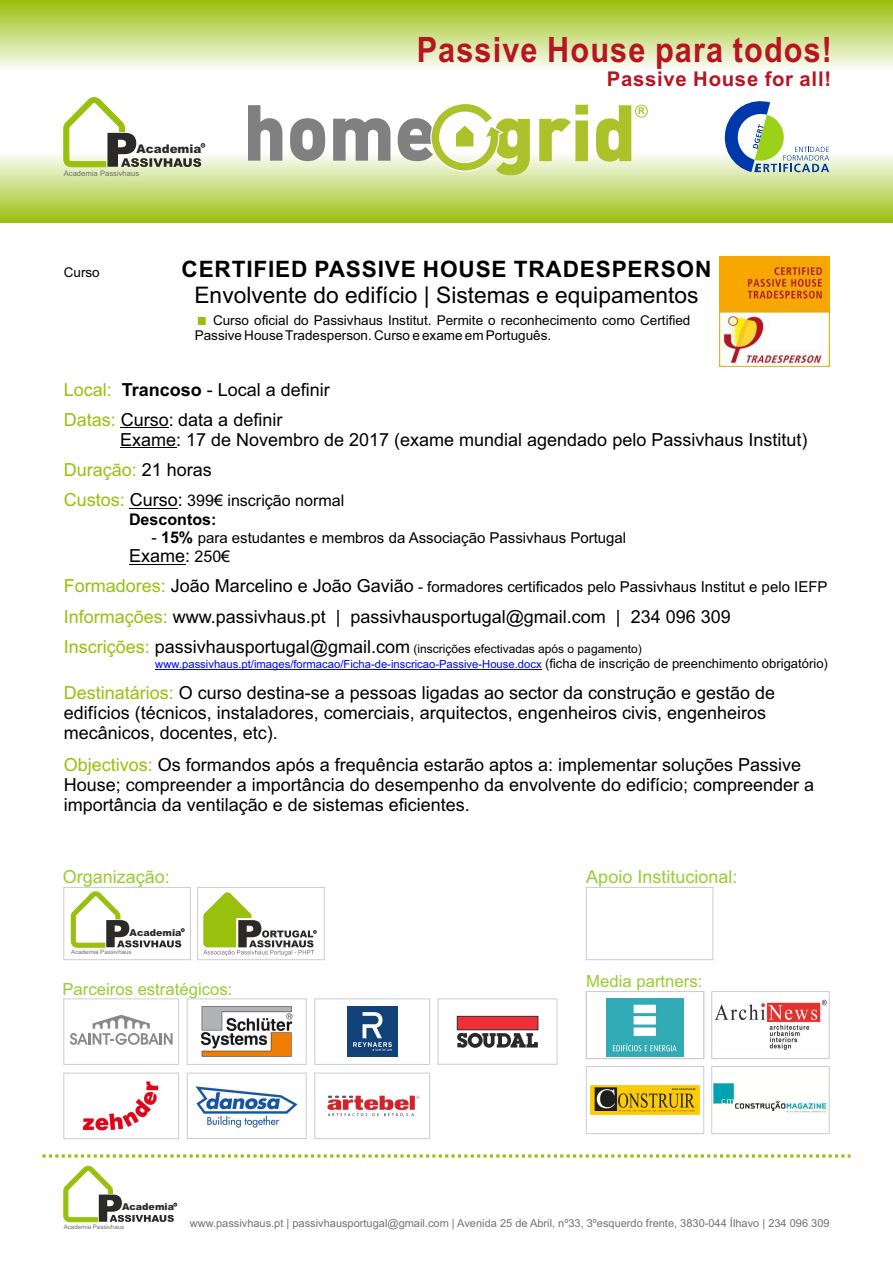
<style>
.page{position:relative;width:893px;height:1263px;background:#fff}
.page>*{position:absolute;margin:0;border:0;box-sizing:border-box;transform-origin:0 0}
.t1{font:700 34.95px "Arial";letter-spacing:.035em;color:#b61622;scale:.88 1}
.t2{font:22.8px "Arial";color:#000}
.t3{font:700 22.65px "Arial";letter-spacing:.035em;color:#000}
.t4{font:700 20.4px "Arial";letter-spacing:.035em;color:#b61622}
.t5{font:18px/20.1px "Arial";color:#000}
.t6{font:18px "Arial";color:#9c3}
.t7{font:16.65px "Arial";color:#9c3}
.t8{font:16.05px/18.3px "Arial";color:#000}
.t9{font:15px "Arial";color:#000}
.t10{font:13.5px/15.1px "Arial";color:#000}
.t11{font:12px "Arial";color:#000}
.t12{font:900 11.85px "Arial";color:#2b2a29}
.t13{font:11.25px "Arial";color:#00f}
.t14{font:10.95px "Arial";color:#727271}
.t15{font:900 9.6px "Arial";color:#2b2a29}
.t16{font:700 9.3px "Arial";color:#abc22a}
.t17{font:7.65px "Arial";color:#727271}
.t18{font:6.15px "Arial";color:#727271}
.s1{color:#98c00c}
.s2{font-weight:700}
.s3{font-size:18px;color:#98c00c}
.s4{font-size:18px}
.s5{font-size:16.05px}
.s6{font-weight:700;font-size:16.05px}
.s7{font-size:13.05px;color:#000}
</style>
<div class="page">
<hr style="left:121px;top:427px;width:48px;height:1px;background:#000">
<hr style="left:120px;top:447px;width:56px;height:1px;background:#000">
<hr style="left:130px;top:508px;width:48px;height:1px;background:#000">
<hr style="left:129px;top:564px;width:56px;height:1px;background:#000">
<hr style="left:155px;top:669px;width:387px;height:1px;background:#00f">
<svg style="left:197px;top:317px;width:9px;height:8px"></svg>
<img style="left:719px;top:257px;width:110px;height:110px">
<svg style="left:43px;top:1154px;width:807px;height:3px"></svg>
<svg style="left:64px;top:1165px;width:113px;height:57px"></svg>
<div style="left:63px;top:887px;width:128px;height:73px;border:1px solid #ccc"></div>
<div style="left:197px;top:887px;width:128px;height:73px;border:1px solid #ccc"></div>
<svg style="left:71px;top:891px;width:113px;height:56px"></svg>
<svg style="left:203px;top:892px;width:113px;height:64px"></svg>
<div style="left:0;top:0;width:893px;height:71px;background:linear-gradient(to bottom,#98c00b,#fdfdfb)"></div>
<div style="left:0;top:152px;width:893px;height:70px;background:linear-gradient(to bottom,#fdfdfc,#9bc213)"></div>
<div style="left:635px;top:105px;width:13px;height:12px;border:1px solid #abc22a;border-radius:50%"></div>
<svg style="left:248px;top:104px;width:383px;height:71px"></svg>
<svg style="left:64px;top:97px;width:141px;height:70px"></svg>
<svg style="left:721px;top:101px;width:108px;height:71px"></svg>
<div style="left:586px;top:887px;width:127px;height:73px;border:1px solid #ccc"></div>
<img style="left:606px;top:999px;width:78px;height:58px">
<div style="left:586px;top:991px;width:118px;height:68px;border:1px solid #ccc"></div>
<img style="left:714px;top:999px;width:113px;height:51px">
<div style="left:711px;top:991px;width:119px;height:68px;border:1px solid #ccc"></div>
<img style="left:591px;top:1086px;width:108px;height:28px">
<div style="left:586px;top:1066px;width:118px;height:68px;border:1px solid #ccc"></div>
<img style="left:713px;top:1083px;width:114px;height:30px">
<div style="left:711px;top:1066px;width:119px;height:68px;border:1px solid #ccc"></div>
<div style="left:314px;top:998px;width:116px;height:67px;border:1px solid #ccc"></div>
<img style="left:347px;top:1007px;width:50px;height:49px">
<div style="left:187px;top:998px;width:120px;height:67px;border:1px solid #ccc"></div>
<img style="left:201px;top:1007px;width:91px;height:49px">
<div style="left:63px;top:998px;width:116px;height:67px;border:1px solid #ccc"></div>
<svg style="left:70px;top:1015px;width:103px;height:30px"></svg>
<div style="left:438px;top:998px;width:119px;height:67px;border:1px solid #ccc"></div>
<svg style="left:457px;top:1016px;width:81px;height:32px"></svg>
<img style="left:81px;top:1080px;width:79px;height:51px">
<div style="left:63px;top:1073px;width:116px;height:66px;border:1px solid #ccc"></div>
<img style="left:195px;top:1085px;width:103px;height:44px">
<div style="left:187px;top:1073px;width:120px;height:66px;border:1px solid #ccc"></div>
<div style="left:314px;top:1073px;width:116px;height:66px;border:1px solid #ccc"></div>
<img style="left:327px;top:1095px;width:93px;height:22px">
<h1 class="t1" style="left:417px;top:37px;width:474px">Passive House para todos!</h1>
<p class="t4" style="left:607px;top:71px;width:226px">Passive House for all!</p>
<p class="t12" style="left:137px;top:144px;width:66px">Academia</p>
<p class="t17" style="left:64px;top:170px;width:77px">Academia Passivhaus</p>
<p class="t16" style="left:638px;top:108px;width:8px">R</p>
<p class="t10" style="left:64px;top:266px;width:38px">Curso</p>
<p class="t3" style="left:182px;top:261px;width:531px">CERTIFIED PASSIVE HOUSE TRADESPERSON</p>
<p class="t2" style="left:194px;top:286px;width:505px">Envolvente do edifício | Sistemas e equipamentos</p>
<p class="t10" style="left:195px;top:314px;width:497px;text-indent:18px">Curso oficial do Passivhaus Institut. Permite o reconhecimento como Certified<br>Passive House Tradesperson. Curso e exame em Português.</p>
<p class="t5" style="left:64px;top:376px;width:268px;line-height:30.2px"><span class="s1">Local:</span> <span class="s2">Trancoso</span> - Local a definir<br><span class="s1">Datas:</span> Curso: data a definir</p>
<p class="t5" style="left:64px;top:426px;width:745px;line-height:30.2px;text-indent:56px">Exame: 17 de Novembro de 2017 (exame mundial agendado pelo Passivhaus Institut)<br><span class="s1">Duração:</span> 21 horas</p>
<p class="t8" style="left:129px;top:493px;width:217px;text-indent:-65px"><span class="s3">Custos:</span> <span class="s4">Curso:</span> 399€ inscrição normal<br><span class="s2">Descontos:</span></p>
<p class="t9" style="left:151px;top:532px;width:476px"><span class="s5">-</span> <span class="s6">15%</span> para estudantes e membros da Associação Passivhaus Portugal</p>
<p class="t5" style="left:129px;top:547px;width:103px">Exame: <span class="s5">250€</span></p>
<p class="t9" style="left:64px;top:581px;width:765px"><span class="s3">Formadores:</span> <span class="s4">João Marcelino e João Gavião</span> - formadores certificados pelo Passivhaus Institut e pelo IEFP</p>
<p class="t5" style="left:64px;top:608px;width:668px"><span class="s1">Informações:</span> www.passivhaus.pt | passivhausportugal@gmail.com | 234 096 309</p>
<p class="t11" style="left:64px;top:644px;width:579px"><span class="s3">Inscrições:</span> <span class="s4">passivhausportugal@gmail.com</span> (inscrições efectivadas após o pagamento)</p>
<p class="t13" style="left:155px;top:660px;width:674px">www.passivhaus.pt/images/formacao/Ficha-de-inscricao-Passive-House.docx <span class="s7">(ficha de inscrição de preenchimento obrigatório)</span></p>
<p class="t5" style="left:64px;top:684px;width:713px"><span class="s1">Destinatários:</span> O curso destina-se a pessoas ligadas ao sector da construção e gestão de edifícios (técnicos, instaladores, comerciais, arquitectos, engenheiros civis, engenheiros mecânicos, docentes, etc).</p>
<p class="t5" style="left:64px;top:756px;width:752px"><span class="s1">Objectivos:</span> Os formandos após a frequência estarão aptos a: implementar soluções Passive<br>House; compreender a importância do desempenho da envolvente do edifício; compreender a importância da ventilação e de sistemas eficientes.</p>
<p class="t6" style="left:63px;top:870px;width:109px">Organização:</p>
<p class="t6" style="left:586px;top:870px;width:153px">Apoio Institucional:</p>
<p class="t15" style="left:130px;top:929px;width:53px">Academia</p>
<p class="t18" style="left:71px;top:950px;width:62px">Academia Passivhaus</p>
<p class="t7" style="left:62px;top:983px;width:171px">Parceiros estratégicos:</p>
<p class="t15" style="left:122px;top:1203px;width:53px">Academia</p>
<p class="t7" style="left:586px;top:975px;width:118px">Media partners:</p>
<p class="t18" style="left:64px;top:1224px;width:62px">Academia Passivhaus</p>
<p class="t14" style="left:190px;top:1219px;width:641px">www.passivhaus.pt | passivhausportugal@gmail.com | Avenida 25 de Abril, nº33, 3ºesquerdo frente, 3830-044 Ílhavo | 234 096 309</p>
</div>
